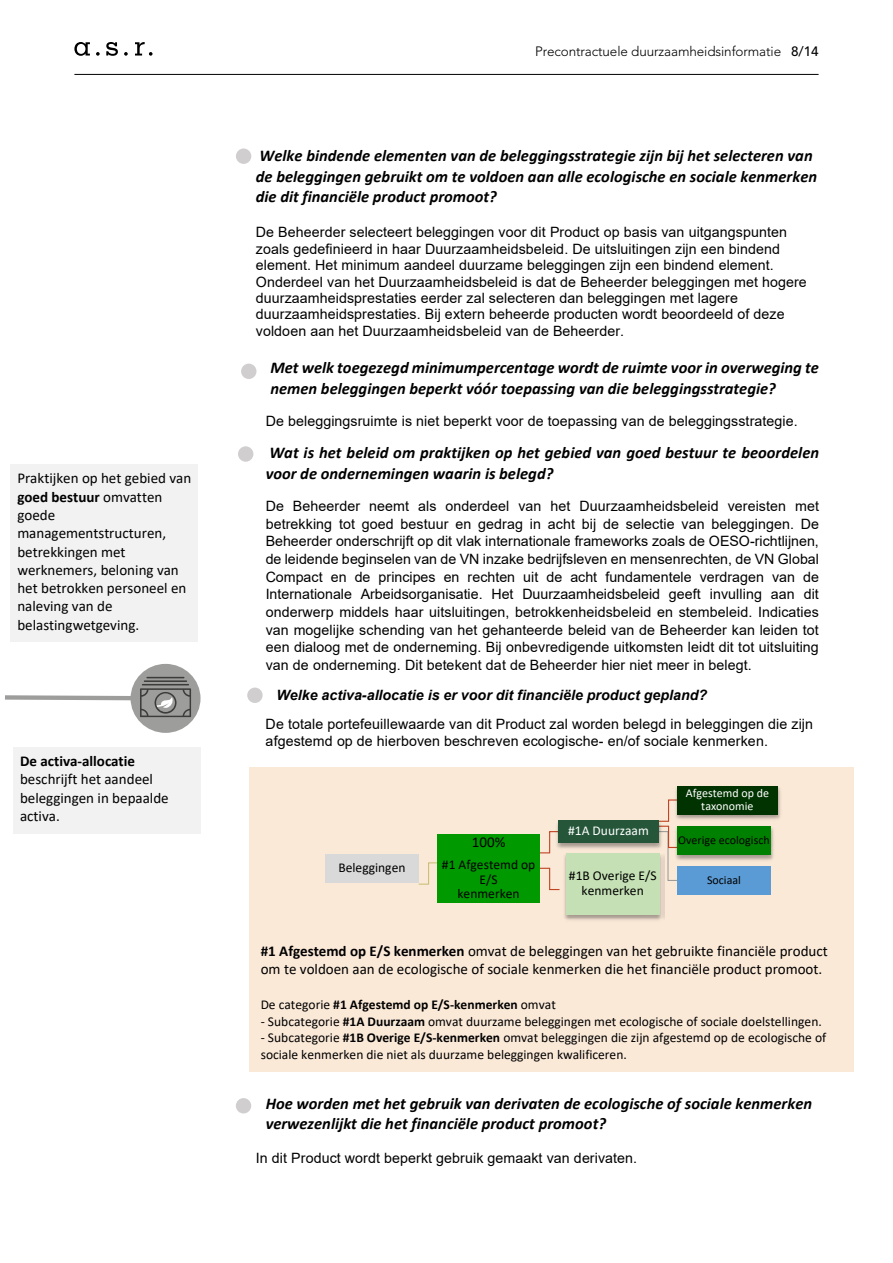
<style>
.page{position:relative;width:893px;height:1263px;background:#fff}
.page>*{position:absolute;margin:0;border:0;box-sizing:border-box;transform-origin:0 0}
.t1{font:italic 700 16.5px/20.1px "Calibri";color:#000}
.t2{font:15px/18.3px "Calibri";color:#000}
.t3{font:700 15px "Calibri";color:#000}
.t4{font:14.25px/17.7px "Arial";letter-spacing:.005em;color:#000}
.t5{font:italic 700 14.25px "Arial";color:#000}
.t6{font:13.5px/14.9px "Calibri";color:#000;text-align:center}
.t7{font:700 13.5px "Calibri";color:#000}
.t8{font:300 13.5px "Avenir LT Std";letter-spacing:-.01em;color:#000}
.t9{font:13.5px "Calibri";color:#fff}
.t10{font:12px "Calibri";color:#000}
.t11{font:12px/13.2px "Calibri";color:#fff;text-align:center}
.s1{font-weight:700}
.s2{font-weight:500}
.s3{font-weight:400}
</style>
<div class="page">
<div style="left:236px;top:148px;width:15px;height:16px;background:#d0cece;border-radius:50%"></div>
<div style="left:238px;top:446px;width:15px;height:16px;background:#d0cece;border-radius:50%"></div>
<div style="left:241px;top:364px;width:15px;height:15px;background:#d0cece;border-radius:50%"></div>
<div style="left:236px;top:1098px;width:15px;height:15px;background:#d0cece;border-radius:50%"></div>
<div style="left:249px;top:767px;width:605px;height:305px;background:#fbe9d8"></div>
<svg style="left:540px;top:867px;width:16px;height:24px"></svg>
<svg style="left:664px;top:799px;width:13px;height:82px"></svg>
<svg style="left:540px;top:831px;width:14px;height:23px"></svg>
<svg style="left:418px;top:862px;width:19px;height:23px"></svg>
<div style="left:325px;top:854px;width:94px;height:28px;background:#d9d9d9"></div>
<div style="left:437px;top:834px;width:103px;height:68px;background:#090"></div>
<img style="left:555px;top:816px;width:113px;height:39px">
<div style="left:558px;top:820px;width:101px;height:23px;background:#25563a"></div>
<img style="left:674px;top:786px;width:107px;height:38px">
<div style="left:677px;top:786px;width:100px;height:28px;background:#030"></div>
<img style="left:666px;top:826px;width:108px;height:36px">
<div style="left:677px;top:826px;width:94px;height:28px;background:#008000"></div>
<div style="left:677px;top:866px;width:94px;height:29px;background:#5b9bd5"></div>
<img style="left:561px;top:851px;width:103px;height:69px">
<img style="left:556px;top:861px;width:117px;height:53px">
<div style="left:566px;top:853px;width:93px;height:62px;background:#c5e0b4"></div>
<div style="left:10px;top:464px;width:188px;height:177px;background:#f2f2f2"></div>
<div style="left:13px;top:747px;width:188px;height:87px;background:#f2f2f2"></div>
<div style="left:131px;top:664px;width:70px;height:69px;background:#9d9d9c;border-radius:50%"></div>
<svg style="left:5px;top:688px;width:186px;height:29px"></svg>
<hr style="left:142px;top:684px;width:47px;height:1px;background:#3c3c3b">
<hr style="left:144px;top:680px;width:43px;height:2px;background:#3c3c3b">
<hr style="left:146px;top:677px;width:38px;height:1px;background:#3c3c3b">
<div style="left:247px;top:688px;width:16px;height:15px;background:#d0cece;border-radius:50%"></div>
<hr style="left:74px;top:74px;width:745px;height:1px;background:#000">
<svg style="left:124px;top:52px;width:4px;height:4px"></svg>
<svg style="left:135px;top:42px;width:18px;height:14px"></svg>
<svg style="left:96px;top:52px;width:4px;height:4px"></svg>
<svg style="left:74px;top:42px;width:16px;height:14px"></svg>
<svg style="left:106px;top:42px;width:12px;height:14px"></svg>
<p class="t2" style="left:17px;top:469px;width:175px">Praktijken op het gebied van <span class="s1">goed bestuur</span> omvatten goede managementstructuren, betrekkingen met werknemers, beloning van het betrokken personeel en naleving van de belastingwetgeving.</p>
<p class="t3" style="left:20px;top:750px;width:117px">De activa-allocatie</p>
<p class="t2" style="left:20px;top:770px;width:150px">beschrijft het aandeel beleggingen in bepaalde activa.</p>
<p class="t8" style="left:535px;top:43px;width:285px">Precontractuele duurzaamheidsinformatie <span class="s2">8/14</span></p>
<p class="t1" style="left:256px;top:145px;width:563px">Welke bindende elementen van de beleggingsstrategie zijn bij het selecteren van de beleggingen gebruikt om te voldoen aan alle ecologische en sociale kenmerken die dit financiële product promoot?</p>
<p class="t4" style="left:256px;top:224px;width:552px;line-height:16.4px">De Beheerder selecteert beleggingen voor dit Product op basis van uitgangspunten zoals gedefinieerd in haar Duurzaamheidsbeleid. De uitsluitingen zijn een bindend element. Het minimum aandeel duurzame beleggingen zijn een bindend element.<br>Onderdeel van het Duurzaamheidsbeleid is dat de Beheerder beleggingen met hogere duurzaamheidsprestaties eerder zal selecteren dan beleggingen met lagere duurzaamheidsprestaties. Bij extern beheerde producten wordt beoordeeld of deze voldoen aan het Duurzaamheidsbeleid van de Beheerder.</p>
<p class="t1" style="left:270px;top:356px;width:550px;line-height:21.8px">Met welk toegezegd minimumpercentage wordt de ruimte voor in overweging te nemen beleggingen beperkt vóór toepassing van die beleggingsstrategie?</p>
<p class="t4" style="left:266px;top:412px;width:533px">De beleggingsruimte is niet beperkt voor de toepassing van de beleggingsstrategie.</p>
<p class="t1" style="left:266px;top:441px;width:555px;line-height:21.8px">Wat is het beleid om praktijken op het gebied van goed bestuur te beoordelen voor de ondernemingen waarin is belegd?</p>
<p class="t4" style="left:266px;top:497px;width:555px;text-align:justify">De Beheerder neemt als onderdeel van het Duurzaamheidsbeleid vereisten met betrekking tot goed bestuur en gedrag in acht bij de selectie van beleggingen. De Beheerder onderschrijft op dit vlak internationale frameworks zoals de OESO-richtlijnen, de leidende beginselen van de VN inzake bedrijfsleven en mensenrechten, de VN Global Compact en de principes en rechten uit de acht fundamentele verdragen van de Internationale Arbeidsorganisatie. Het Duurzaamheidsbeleid geeft invulling aan dit onderwerp middels haar uitsluitingen, betrokkenheidsbeleid en stembeleid. Indicaties van mogelijke schending van het gehanteerde beleid van de Beheerder kan leiden tot een dialoog met de onderneming. Bij onbevredigende uitkomsten leidt dit tot uitsluiting van de onderneming. Dit betekent dat de Beheerder hier niet meer in belegt.</p>
<p class="t5" style="left:276px;top:685px;width:432px">Welke activa-allocatie is er voor dit financiële product gepland?</p>
<p class="t4" style="left:266px;top:716px;width:549px;line-height:16.4px">De totale portefeuillewaarde van dit Product zal worden belegd in beleggingen die zijn afgestemd op de hierboven beschreven ecologische- en/of sociale kenmerken.</p>
<p class="t6" style="left:338px;top:860px;width:69px">Beleggingen</p>
<p class="t2" style="left:472px;top:832px;width:35px">100%</p>
<p class="t6" style="left:442px;top:856px;width:95px">#1 Afgestemd op<br>E/S<br>kenmerken</p>
<p class="t9" style="left:568px;top:822px;width:82px">#1A Duurzaam</p>
<p class="t6" style="left:569px;top:868px;width:89px">#1B Overige E/S kenmerken</p>
<p class="t11" style="left:686px;top:786px;width:85px">Afgestemd op de taxonomie</p>
<p class="t10" style="left:678px;top:831px;width:93px">Overige ecologisch</p>
<p class="t10" style="left:707px;top:871px;width:35px">Sociaal</p>
<p class="t2" style="left:261px;top:941px;width:569px"><span class="s1">#1 Afgestemd op E/S kenmerken</span> omvat de beleggingen van het gebruikte financiële product om te voldoen aan de ecologische of sociale kenmerken die het financiële product promoot.</p>
<p class="t7" style="left:261px;top:995px;width:297px"><span class="s3">De categorie</span> #1 Afgestemd op E/S-kenmerken <span class="s3">omvat</span></p>
<p class="t6" style="left:261px;top:1013px;width:563px">- Subcategorie <span class="s1">#1A Duurzaam</span> omvat duurzame beleggingen met ecologische of sociale doelstellingen.</p>
<p class="t6" style="left:261px;top:1029px;width:567px;line-height:16.5px;text-align:left">- Subcategorie <span class="s1">#1B Overige E/S-kenmerken</span> omvat beleggingen die zijn afgestemd op de ecologische of sociale kenmerken die niet als duurzame beleggingen kwalificeren.</p>
<p class="t1" style="left:266px;top:1093px;width:548px">Hoe worden met het gebruik van derivaten de ecologische of sociale kenmerken verwezenlijkt die het financiële product promoot?</p>
<p class="t4" style="left:256px;top:1149px;width:383px">In dit Product wordt beperkt gebruik gemaakt van derivaten.</p>
</div>
